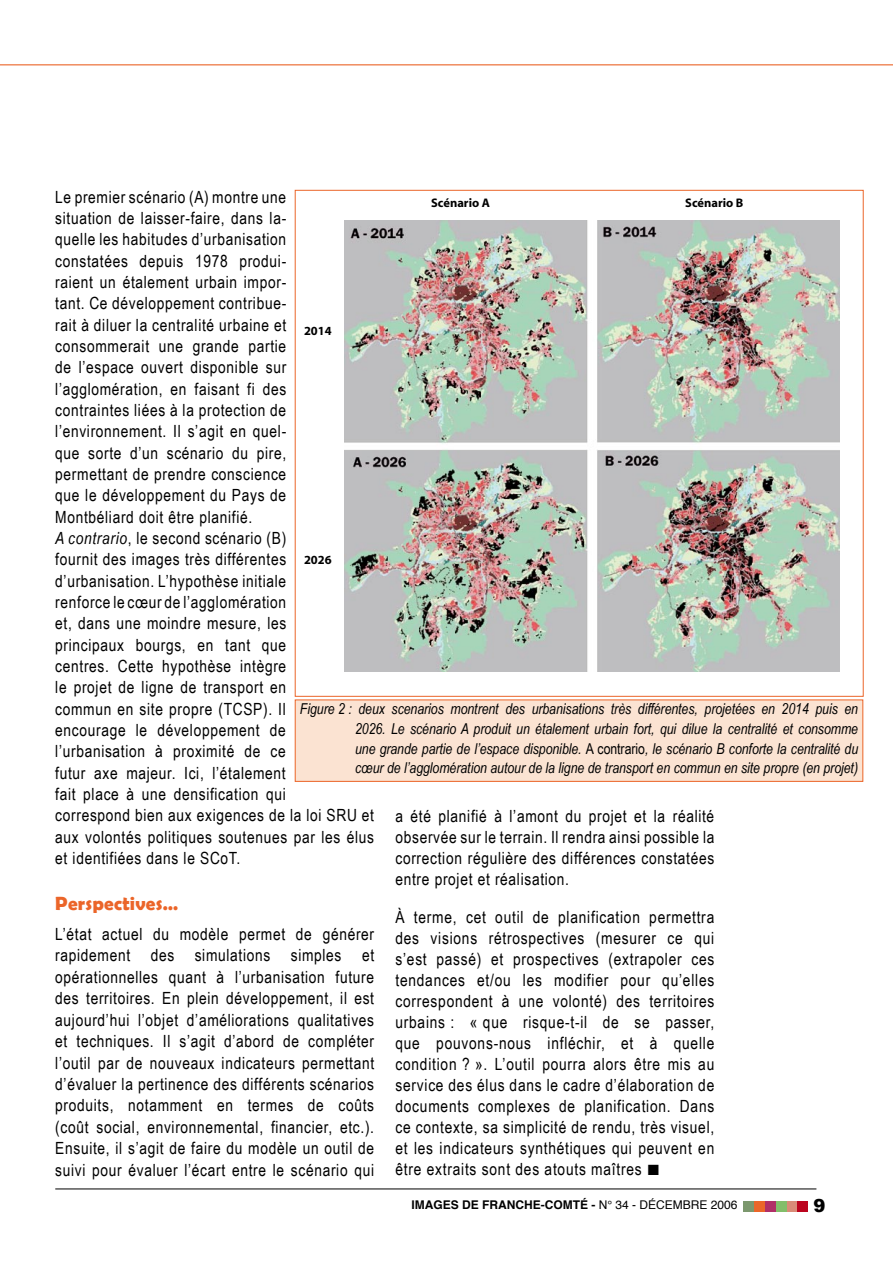
<style>
.page{position:relative;width:893px;height:1263px;background:#fff}
.page>*{position:absolute;margin:0;border:0;box-sizing:border-box;transform-origin:0 0}
.t1{font:700 19.2px "Berlin Sans FB Demi";letter-spacing:.01em;color:#eb6529}
.t2{font:900 18px "Arial";color:#000}
.t3{font:16.8px/21.3px "Arial Narrow";letter-spacing:.04em;color:#000;text-align:justify}
.t4{font:italic 15px/19.6px "Arial Narrow";letter-spacing:-.005em;color:#000;text-align:justify}
.t5{font:700 12.45px "Myriad";color:#000}
.t6{font:700 12px "Helvetica";color:#000}
.s1{font-style:italic}
.s2{font-style:normal}
.s3{font-weight:400}
</style>
<div class="page">
<hr style="left:0;top:64px;width:893px;height:1px;background:#eb6529">
<img style="left:344px;top:221px;width:495px;height:451px">
<div style="left:295px;top:700px;width:568px;height:81px;background:#fbe3d2"></div>
<div style="left:295px;top:699px;width:568px;height:83px;border:1px solid #eb6529"></div>
<div style="left:743px;top:1201px;width:11px;height:11px;background:#7c986e"></div>
<div style="left:754px;top:1201px;width:11px;height:11px;background:#eb6629"></div>
<div style="left:765px;top:1201px;width:11px;height:11px;background:#b12f67"></div>
<div style="left:776px;top:1201px;width:11px;height:11px;background:#82be6a"></div>
<div style="left:787px;top:1201px;width:10px;height:11px;background:#d98b77"></div>
<div style="left:797px;top:1201px;width:11px;height:11px;background:#bc041e"></div>
<hr style="left:55px;top:1188px;width:761px;height:1px;background:#000">
<p class="t3" style="left:55px;top:186px;width:320px;text-align:left">Le premier scénario (A) montre une<br>situation de laisser-faire, dans la-<br>quelle les habitudes d’urbanisation<br>constatées depuis 1978 produi-<br>raient un étalement urbain impor-<br>tant. Ce développement contribue-<br>rait à diluer la centralité urbaine et consommerait une grande partie<br>de l’espace ouvert disponible sur l’agglomération, en faisant fi des<br>contraintes liées à la protection de l’environnement. Il s’agit en quel-<br>que sorte d’un scénario du pire,<br>permettant de prendre conscience<br>que le développement du Pays de<br>Montbéliard doit être planifié.<br><span class="s1">A contrario</span>, le second scénario (B)<br>fournit des images très différentes d’urbanisation. L’hypothèse initiale<br>renforce le cœur de l’agglomération<br>et, dans une moindre mesure, les<br>principaux bourgs, en tant que<br>centres. Cette hypothèse intègre<br>le projet de ligne de transport en<br>commun en site propre (TCSP). Il<br>encourage le développement de l’urbanisation à proximité de ce<br>futur axe majeur. Ici, l’étalement<br>fait place à une densification qui<br>correspond bien aux exigences de la loi SRU et aux volontés politiques soutenues par les élus et identifiées dans le SCoT.</p>
<p class="t1" style="left:55px;top:892px;width:124px">Perspectives…</p>
<p class="t3" style="left:55px;top:923px;width:320px">L’état actuel du modèle permet de générer rapidement des simulations simples et opérationnelles quant à l’urbanisation future des territoires. En plein développement, il est aujourd’hui l’objet d’améliorations qualitatives et techniques. Il s’agit d’abord de compléter l’outil par de nouveaux indicateurs permettant d’évaluer la pertinence des différents scénarios produits, notamment en termes de coûts (coût social, environnemental, financier, etc.).<br>Ensuite, il s’agit de faire du modèle un outil de suivi pour évaluer l’écart entre le scénario qui</p>
<p class="t5" style="left:431px;top:196px;width:60px">Scénario A</p>
<p class="t5" style="left:685px;top:196px;width:60px">Scénario B</p>
<p class="t5" style="left:304px;top:325px;width:29px">2014</p>
<p class="t5" style="left:304px;top:554px;width:29px">2026</p>
<p class="t4" style="left:355px;top:699px;width:505px;text-indent:-55px">Figure 2 : deux scenarios montrent des urbanisations très différentes, projetées en 2014 puis en 2026. Le scénario A produit un étalement urbain fort, qui dilue la centralité et consomme une grande partie de l’espace disponible. <span class="s2">A contrario</span>, le scénario B conforte la centralité du cœur de l’agglomération autour de la ligne de transport en commun en site propre (en projet)</p>
<p class="t3" style="left:395px;top:806px;width:320px">a été planifié à l’amont du projet et la réalité observée sur le terrain. Il rendra ainsi possible la correction régulière des différences constatées entre projet et réalisation.</p>
<p class="t3" style="left:395px;top:907px;width:320px">À terme, cet outil de planification permettra des visions rétrospectives (mesurer ce qui s’est passé) et prospectives (extrapoler ces tendances et/ou les modifier pour qu’elles correspondent à une volonté) des territoires urbains : « que risque-t-il de se passer, que pouvons-nous infléchir, et à quelle condition ? ». L’outil pourra alors être mis au service des élus dans le cadre d’élaboration de documents complexes de planification. Dans ce contexte, sa simplicité de rendu, très visuel, et les indicateurs synthétiques qui peuvent en être extraits sont des atouts maîtres</p>
<p class="t6" style="left:411px;top:1194px;width:328px">IMAGES DE FRANCHE-COMTÉ - <span class="s3">N° 34 - DÉCEMBRE 2006</span></p>
<p class="t2" style="left:814px;top:1195px;width:14px">9</p>
</div>
